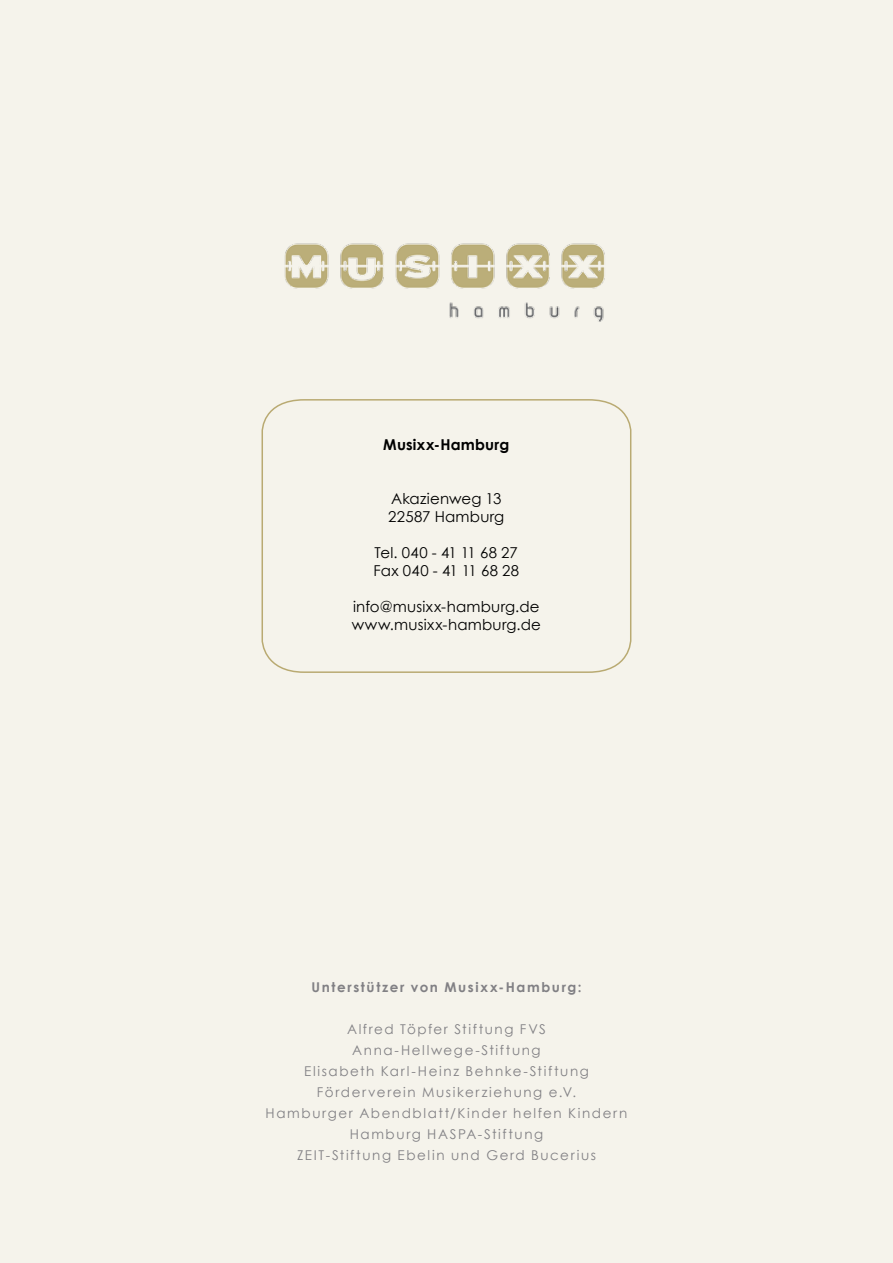
<style>
.page{position:relative;width:893px;height:1263px;background:#f5f3eb}
.page>*{position:absolute;margin:0;border:0;box-sizing:border-box;transform-origin:0 0}
.t1{font:15px/18px "Century Gothic";letter-spacing:.015em;color:#000}
.t2{font:700 15px "Century Gothic";letter-spacing:.015em;color:#000}
.t3{font:13.5px/21px "Century Gothic";letter-spacing:.115em;color:#818084;text-align:center}
.t4{font:700 13.5px "Century Gothic";letter-spacing:.12em;color:#818084}
</style>
<div class="page">
<svg style="left:261px;top:399px;width:371px;height:274px"></svg>
<img style="left:284px;top:243px;width:321px;height:79px">
<p class="t2" style="left:383px;top:433px;width:128px">Musixx-Hamburg</p>
<p class="t1" style="left:388px;top:489px;width:118px">Akazienweg 13<br>22587 Hamburg</p>
<p class="t1" style="left:373px;top:543px;width:147px">Tel. 040 - 41 11 68 27<br>Fax 040 - 41 11 68 28</p>
<p class="t1" style="left:352px;top:597px;width:191px">info@musixx-hamburg.de www.musixx-hamburg.de</p>
<p class="t4" style="left:311px;top:976px;width:271px">Unterstützer von Musixx-Hamburg:</p>
<p class="t3" style="left:266px;top:1018px;width:363px">Alfred Töpfer Stiftung FVS Anna-Hellwege-Stiftung<br>Elisabeth Karl-Heinz Behnke-Stiftung Förderverein Musikerziehung e.V.<br>Hamburger Abendblatt/Kinder helfen Kindern Hamburg HASPA-Stiftung<br>ZEIT-Stiftung Ebelin und Gerd Bucerius</p>
</div>
